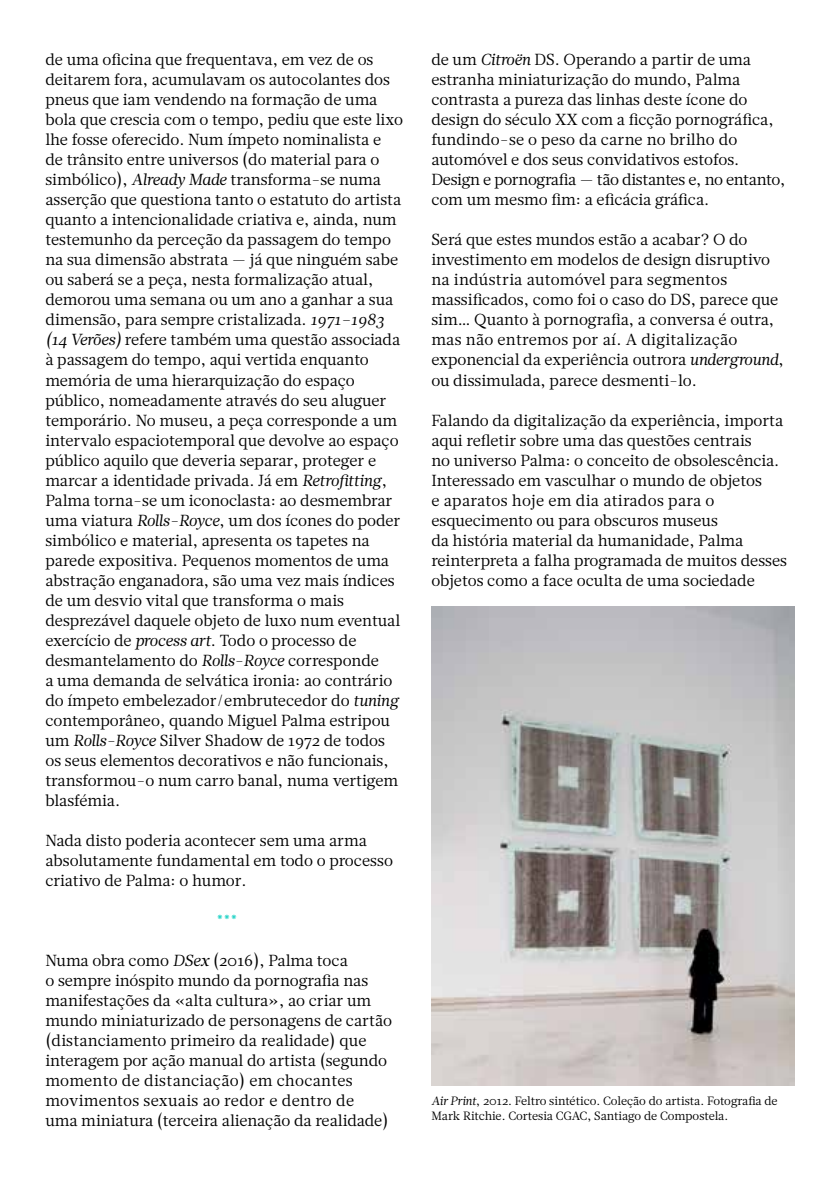
<style>
.page{position:relative;width:840px;height:1191px;background:#fff}
.page>*{position:absolute;margin:0;border:0;box-sizing:border-box;transform-origin:0 0}
.t1{font:16px/20px "Glosa Text";color:#000}
.t2{font:16px "Glosa Text";color:#00ccbe}
.t3{font:12px/15px "Glosa Text";color:#000}
.s1{font-style:italic}
</style>
<div class="page">
<img style="left:431px;top:606px;width:363px;height:479px">
<p class="t1" style="left:45px;top:50px;width:359px">de uma oficina que frequentava, em vez de os deitarem fora, acumulavam os autocolantes dos pneus que iam vendendo na formação de uma bola que crescia com o tempo, pediu que este lixo lhe fosse oferecido. Num ímpeto nominalista e<br>de trânsito entre universos (do material para o simbólico), <span class="s1">Already Made</span> transforma-se numa asserção que questiona tanto o estatuto do artista quanto a intencionalidade criativa e, ainda, num testemunho da perceção da passagem do tempo na sua dimensão abstrata — já que ninguém sabe ou saberá se a peça, nesta formalização atual, demorou uma semana ou um ano a ganhar a sua dimensão, para sempre cristalizada. <span class="s1">1971–1983 (14 Verões)</span> refere também uma questão associada à passagem do tempo, aqui vertida enquanto memória de uma hierarquização do espaço público, nomeadamente através do seu aluguer temporário. No museu, a peça corresponde a um intervalo espaciotemporal que devolve ao espaço público aquilo que deveria separar, proteger e marcar a identidade privada. Já em <span class="s1">Retrofitting</span>, Palma torna-se um iconoclasta: ao desmembrar uma viatura <span class="s1">Rolls-Royce</span>, um dos ícones do poder simbólico e material, apresenta os tapetes na parede expositiva. Pequenos momentos de uma abstração enganadora, são uma vez mais índices de um desvio vital que transforma o mais desprezável daquele objeto de luxo num eventual exercício de <span class="s1">process art</span>. Todo o processo de desmantelamento do <span class="s1">Rolls-Royce</span> corresponde<br>a uma demanda de selvática ironia: ao contrário do ímpeto embelezador/embrutecedor do <span class="s1">tuning </span>contemporâneo, quando Miguel Palma estripou um <span class="s1">Rolls-Royce</span> Silver Shadow de 1972 de todos os seus elementos decorativos e não funcionais, transformou-o num carro banal, numa vertigem blasfémia.</p>
<p class="t1" style="left:45px;top:830px;width:349px">Nada disto poderia acontecer sem uma arma absolutamente fundamental em todo o processo criativo de Palma: o humor.</p>
<p class="t2" style="left:216px;top:909px;width:23px">***</p>
<p class="t1" style="left:45px;top:950px;width:348px">Numa obra como <span class="s1">DSex</span> (2016), Palma toca<br>o sempre inóspito mundo da pornografia nas manifestações da «alta cultura», ao criar um mundo miniaturizado de personagens de cartão (distanciamento primeiro da realidade) que interagem por ação manual do artista (segundo momento de distanciação) em chocantes movimentos sexuais ao redor e dentro de<br>uma miniatura (terceira alienação da realidade)</p>
<p class="t1" style="left:431px;top:50px;width:355px">de um <span class="s1">Citroën</span> DS. Operando a partir de uma estranha miniaturização do mundo, Palma contrasta a pureza das linhas deste ícone do design do século XX com a ficção pornográfica, fundindo-se o peso da carne no brilho do automóvel e dos seus convidativos estofos.<br>Design e pornografia — tão distantes e, no entanto, com um mesmo fim: a eficácia gráfica.</p>
<p class="t1" style="left:431px;top:230px;width:354px">Será que estes mundos estão a acabar? O do investimento em modelos de design disruptivo na indústria automóvel para segmentos massificados, como foi o caso do DS, parece que sim… Quanto à pornografia, a conversa é outra, mas não entremos por aí. A digitalização exponencial da experiência outrora <span class="s1">underground</span>, ou dissimulada, parece desmenti-lo.</p>
<p class="t1" style="left:431px;top:410px;width:357px">Falando da digitalização da experiência, importa aqui refletir sobre uma das questões centrais<br>no universo Palma: o conceito de obsolescência.<br>Interessado em vasculhar o mundo de objetos<br>e aparatos hoje em dia atirados para o esquecimento ou para obscuros museus<br>da história material da humanidade, Palma reinterpreta a falha programada de muitos desses objetos como a face oculta de uma sociedade</p>
<p class="t3" style="left:431px;top:1093px;width:347px"><span class="s1">Air Print</span>, 2012. Feltro sintético. Coleção do artista. Fotografia de<br>Mark Ritchie. Cortesia CGAC, Santiago de Compostela.</p>
</div>
